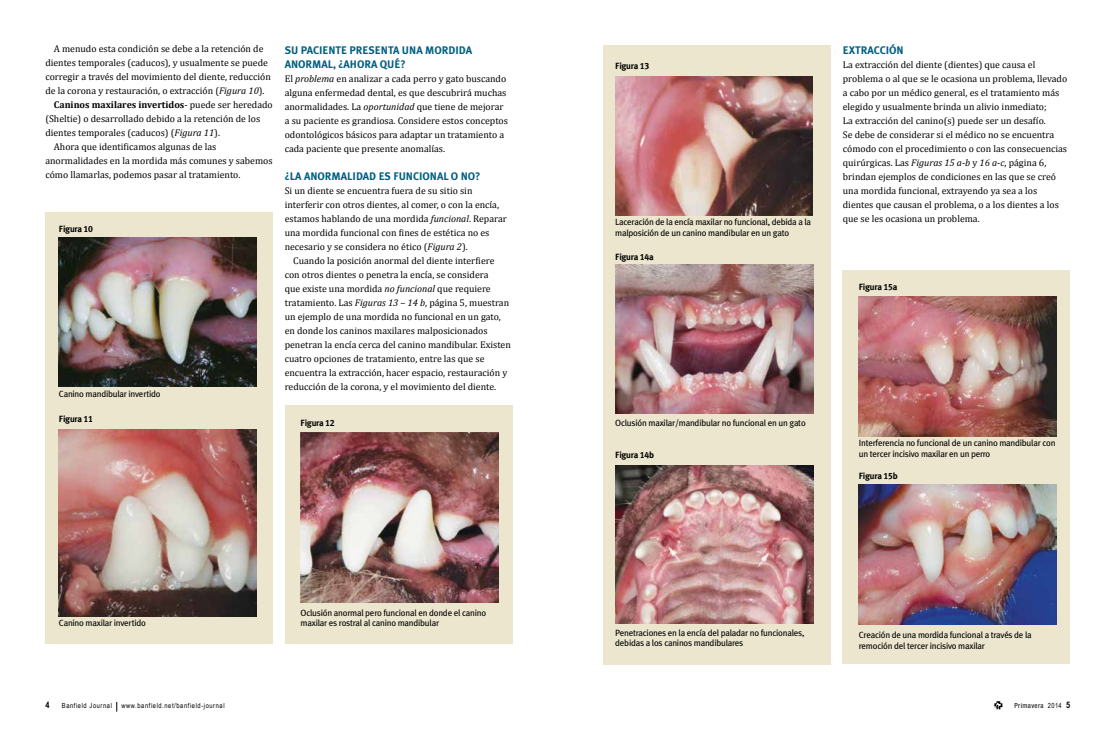
<style>
.page{position:relative;width:1116px;height:738px;background:#fff}
.page>*{position:absolute;margin:0;border:0;box-sizing:border-box;transform-origin:0 0}
.t1{font:700 11px/14px "Meta Plus";color:#005e81}
.t2{font:9.8px/14px "Cambria";color:#000}
.t3{font:700 9.8px "Cambria";color:#000}
.t4{font:9px/10.8px "Meta Plus";letter-spacing:-.025em;color:#000}
.t5{font:700 9px "Meta Plus";letter-spacing:-.025em;color:#000}
.t6{font:700 9px "Arial Narrow";color:#000}
.t7{font:7px "Arial Narrow";letter-spacing:.085em;color:#000}
.t8{font:condensed 7px "Helvetica Neue";letter-spacing:.05em;color:#000}
.s1{font-style:italic}
.s2{font-weight:400}
.s3{font-family:"Meta Plus Bold Caps";font-weight:400}
.s4{font-family:"Arial Narrow";font-stretch:normal}
.s5{font-family:"Arial Narrow";font-weight:700;font-stretch:normal;font-size:9px}
</style>
<div class="page">
<svg style="left:994px;top:701px;width:8px;height:9px"></svg>
<div style="left:842px;top:271px;width:228px;height:393px;background:#ece6ce"></div>
<div style="left:603px;top:45px;width:228px;height:620px;background:#ece6ce"></div>
<div style="left:285px;top:406px;width:227px;height:238px;background:#ece6ce"></div>
<div style="left:45px;top:212px;width:228px;height:431px;background:#ece6ce"></div>
<img style="left:59px;top:237px;width:197px;height:149px">
<img style="left:59px;top:430px;width:198px;height:186px">
<img style="left:301px;top:432px;width:198px;height:171px">
<img style="left:615px;top:77px;width:197px;height:138px">
<img style="left:615px;top:264px;width:198px;height:150px">
<img style="left:859px;top:296px;width:197px;height:140px">
<img style="left:859px;top:484px;width:198px;height:141px">
<img style="left:615px;top:465px;width:198px;height:158px">
<p class="t2" style="left:54px;top:42px;width:211px">A menudo esta condición se debe a la retención de</p>
<p class="t2" style="left:45px;top:56px;width:224px">dientes temporales (caducos), y usualmente se puede</p>
<p class="t2" style="left:45px;top:70px;width:227px">corregir a través del movimiento del diente, reducción</p>
<p class="t2" style="left:45px;top:84px;width:221px">de la corona y restauración, o extracción (<span class="s1">Figura 10</span>).</p>
<p class="t3" style="left:54px;top:98px;width:220px">Caninos maxilares invertidos<span class="s2">- puede ser heredado</span></p>
<p class="t2" style="left:45px;top:112px;width:216px">(Sheltie) o desarrollado debido a la retención de los</p>
<p class="t2" style="left:45px;top:126px;width:176px">dientes temporales (caducos) (<span class="s1">Figura 11</span>).</p>
<p class="t2" style="left:54px;top:140px;width:164px">Ahora que identificamos algunas de las</p>
<p class="t2" style="left:45px;top:154px;width:229px">anormalidades en la mordida más comunes y sabemos</p>
<p class="t2" style="left:45px;top:168px;width:197px">cómo llamarlas, podemos pasar al tratamiento.</p>
<p class="t5" style="left:59px;top:223px;width:36px">Figura <span class="s3">10</span></p>
<p class="t4" style="left:59px;top:388px;width:103px">Canino mandibular invertido</p>
<p class="t1" style="left:285px;top:43px;width:189px">SU PACIENTE PRESENTA UNA MORDIDA<br>ANORMAL, ¿AHORA QUÉ?</p>
<p class="t2" style="left:285px;top:72px;width:225px">El <span class="s1">problema</span> en analizar a cada perro y gato buscando alguna enfermedad dental, es que descubrirá muchas anormalidades. La <span class="s1">oportunidad</span> que tiene de mejorar a su paciente es grandiosa. Considere estos conceptos odontológicos básicos para adaptar un tratamiento a cada paciente que presente anomalías.</p>
<p class="t1" style="left:285px;top:169px;width:197px">¿LA ANORMALIDAD ES FUNCIONAL O NO?</p>
<p class="t2" style="left:285px;top:184px;width:224px">Si un diente se encuentra fuera de su sitio sin interferir con otros dientes, al comer, o con la encía, estamos hablando de una mordida <span class="s1">funcional</span>. Reparar una mordida funcional con fines de estética no es necesario y se considera no ético (<span class="s1">Figura 2</span>).</p>
<p class="t2" style="left:285px;top:254px;width:228px;text-indent:9px">Cuando la posición anormal del diente interfiere con otros dientes o penetra la encía, se considera<br>que existe una mordida <span class="s1">no funcional</span> que requiere tratamiento. Las <span class="s1">Figuras 13 – 14 b</span>, página 5, muestran un ejemplo de una mordida no funcional en un gato, en donde los caninos maxilares malposicionados penetran la encía cerca del canino mandibular. Existen cuatro opciones de tratamiento, entre las que se encuentra la extracción, hacer espacio, restauración y reducción de la corona, y el movimiento del diente.</p>
<p class="t5" style="left:59px;top:414px;width:36px">Figura <span class="s3">11</span></p>
<p class="t5" style="left:301px;top:417px;width:36px">Figura <span class="s3">12</span></p>
<p class="t4" style="left:59px;top:617px;width:88px">Canino maxilar invertido</p>
<p class="t4" style="left:301px;top:607px;width:187px">Oclusión anormal pero funcional en donde el canino maxilar es rostral al canino mandibular</p>
<p class="t5" style="left:615px;top:61px;width:36px">Figura <span class="s3">13</span></p>
<p class="t4" style="left:615px;top:217px;width:197px">Laceración de la encía maxilar no funcional, debida a la malposición de un canino mandibular en un gato</p>
<p class="t5" style="left:615px;top:252px;width:40px">Figura <span class="s3">14</span>a</p>
<p class="t1" style="left:843px;top:43px;width:62px">EXTRACCIÓN</p>
<p class="t2" style="left:843px;top:58px;width:226px">La extracción del diente (dientes) que causa el problema o al que se le ocasiona un problema, llevado a cabo por un médico general, es el tratamiento más elegido y usualmente brinda un alivio inmediato;<br>La extracción del canino(s) puede ser un desafío.<br>Se debe de considerar si el médico no se encuentra cómodo con el procedimiento o con las consecuencias quirúrgicas. Las <span class="s1">Figuras 15 a-b</span> y <span class="s1">16 a-c</span>, página 6, brindan ejemplos de condiciones en las que se creó una mordida funcional, extrayendo ya sea a los dientes que causan el problema, o a los dientes a los que se les ocasiona un problema.</p>
<p class="t5" style="left:859px;top:282px;width:40px">Figura <span class="s3">15</span>a</p>
<p class="t4" style="left:615px;top:417px;width:192px">Oclusión maxilar/mandibular no funcional en un gato</p>
<p class="t5" style="left:615px;top:450px;width:40px">Figura <span class="s3">14</span>b</p>
<p class="t4" style="left:859px;top:438px;width:198px">Interferencia no funcional de un canino mandibular con un tercer incisivo maxilar en un perro</p>
<p class="t5" style="left:859px;top:471px;width:40px">Figura <span class="s3">15</span>b</p>
<p class="t4" style="left:615px;top:627px;width:191px">Penetraciones en la encía del paladar no funcionales, debidas a los caninos mandibulares</p>
<p class="t4" style="left:859px;top:629px;width:174px">Creación de una mordida funcional a través de la remoción del tercer incisivo maxilar</p>
<p class="t6" style="left:45px;top:698px;width:6px">4</p>
<p class="t7" style="left:62px;top:701px;width:52px">Banfield Journal</p>
<p class="t7" style="left:121px;top:701px;width:105px">www.banfield.net/banfield-journal</p>
<p class="t8" style="left:1015px;top:702px;width:57px">Primavera <span class="s4">2014</span> <span class="s5">5</span></p>
</div>
